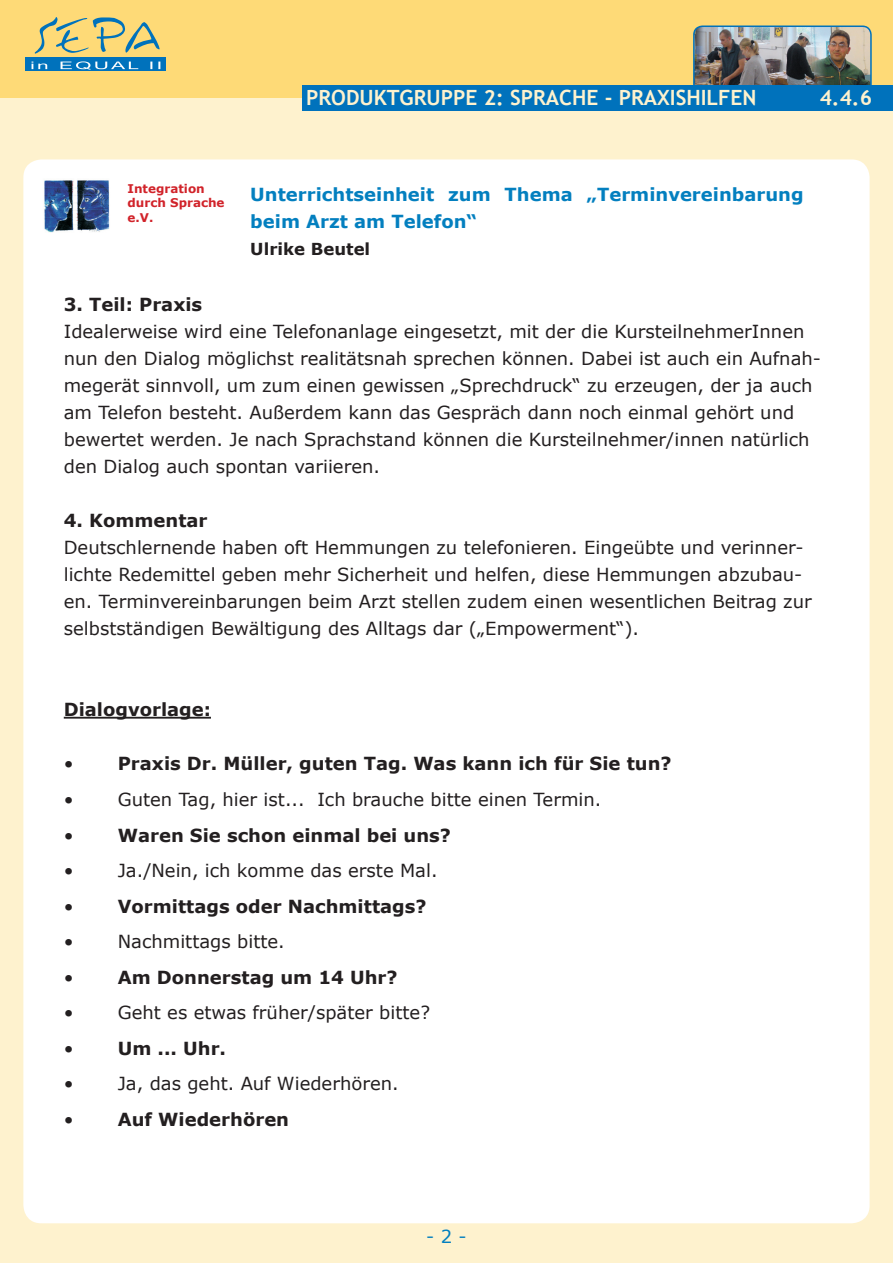
<style>
.page{position:relative;width:893px;height:1263px;background:#fef2ce}
.page>*{position:absolute;margin:0;border:0;box-sizing:border-box;transform-origin:0 0}
.t1{font:700 21px "Trebuchet MS";color:#fef2ce}
.t2{font:18px/27px "Verdana";color:#231f20}
.t3{font:700 18px "Verdana";color:#231f20}
.t4{font:700 18px/27px "Verdana";color:#037fbf}
.t5{font:18px "Verdana";color:#037fbf}
.t6{font:700 16.5px "Verdana";color:#231f20}
.t7{font:700 12px/14.4px "Verdana";color:#d1232a}
</style>
<div class="page">
<div style="left:23px;top:159px;width:847px;height:1064px;background:#fff"></div>
<div style="left:0;top:0;width:893px;height:98px;background:#feda77"></div>
<img style="left:693px;top:25px;width:179px;height:60px">
<div style="left:302px;top:85px;width:591px;height:26px;background:#0072bc"></div>
<div style="left:26px;top:58px;width:140px;height:13px;background:#0072bc"></div>
<svg style="left:35px;top:17px;width:125px;height:37px"></svg>
<svg style="left:32px;top:61px;width:128px;height:9px"></svg>
<img style="left:43px;top:178px;width:67px;height:56px">
<hr style="left:64px;top:717px;width:147px;height:2px;background:#231f20">
<p class="t1" style="left:306px;top:84px;width:452px">PRODUKTGRUPPE 2: SPRACHE - PRAXISHILFEN</p>
<p class="t1" style="left:820px;top:84px;width:54px">4.4.6</p>
<p class="t7" style="left:128px;top:181px;width:99px">Integration durch Sprache e.V.</p>
<p class="t4" style="left:250px;top:181px;width:555px">Unterrichtseinheit zum Thema „Terminvereinbarung beim Arzt am Telefon“</p>
<p class="t6" style="left:250px;top:239px;width:121px">Ulrike Beutel</p>
<p class="t3" style="left:64px;top:293px;width:140px">3. Teil: Praxis</p>
<p class="t2" style="left:64px;top:318px;width:759px">Idealerweise wird eine Telefonanlage eingesetzt, mit der die KursteilnehmerInnen nun den Dialog möglichst realitätsnah sprechen können. Dabei ist auch ein Aufnah&shy;megerät sinnvoll, um zum einen gewissen „Sprechdruck“ zu erzeugen, der ja auch am Telefon besteht. Außerdem kann das Gespräch dann noch einmal gehört und bewertet werden. Je nach Sprachstand können die Kursteilnehmer/innen natürlich den Dialog auch spontan variieren.</p>
<p class="t3" style="left:64px;top:509px;width:145px">4. Kommentar</p>
<p class="t2" style="left:64px;top:534px;width:749px">Deutschlernende haben oft Hemmungen zu telefonieren. Eingeübte und verinner&shy;lichte Redemittel geben mehr Sicherheit und helfen, diese Hemmungen abzubau&shy;en. Terminvereinbarungen beim Arzt stellen zudem einen wesentlichen Beitrag zur selbstständigen Bewältigung des Alltags dar („Empowerment“).</p>
<p class="t3" style="left:64px;top:698px;width:149px">Dialogvorlage:</p>
<p class="t2" style="left:64px;top:750px;width:11px">•</p>
<p class="t3" style="left:118px;top:752px;width:555px">Praxis Dr. Müller, guten Tag. Was kann ich für Sie tun?</p>
<p class="t2" style="left:64px;top:785px;width:11px">•</p>
<p class="t2" style="left:118px;top:785px;width:485px">Guten Tag, hier ist... Ich brauche bitte einen Termin.</p>
<p class="t2" style="left:64px;top:821px;width:11px">•</p>
<p class="t3" style="left:118px;top:823px;width:335px">Waren Sie schon einmal bei uns?</p>
<p class="t2" style="left:64px;top:856px;width:11px">•</p>
<p class="t2" style="left:118px;top:856px;width:321px">Ja./Nein, ich komme das erste Mal.</p>
<p class="t2" style="left:64px;top:892px;width:11px">•</p>
<p class="t3" style="left:118px;top:894px;width:310px">Vormittags oder Nachmittags?</p>
<p class="t2" style="left:64px;top:927px;width:11px">•</p>
<p class="t2" style="left:118px;top:927px;width:169px">Nachmittags bitte.</p>
<p class="t2" style="left:64px;top:963px;width:11px">•</p>
<p class="t3" style="left:118px;top:965px;width:281px">Am Donnerstag um 14 Uhr?</p>
<p class="t2" style="left:64px;top:998px;width:11px">•</p>
<p class="t2" style="left:118px;top:998px;width:314px">Geht es etwas früher/später bitte?</p>
<p class="t2" style="left:64px;top:1034px;width:11px">•</p>
<p class="t3" style="left:118px;top:1036px;width:110px">Um ... Uhr.</p>
<p class="t2" style="left:64px;top:1069px;width:11px">•</p>
<p class="t2" style="left:118px;top:1069px;width:282px">Ja, das geht. Auf Wiederhören.</p>
<p class="t2" style="left:64px;top:1105px;width:11px">•</p>
<p class="t3" style="left:118px;top:1107px;width:173px">Auf Wiederhören</p>
<p class="t5" style="left:426px;top:1225px;width:42px">- 2 -</p>
</div>
